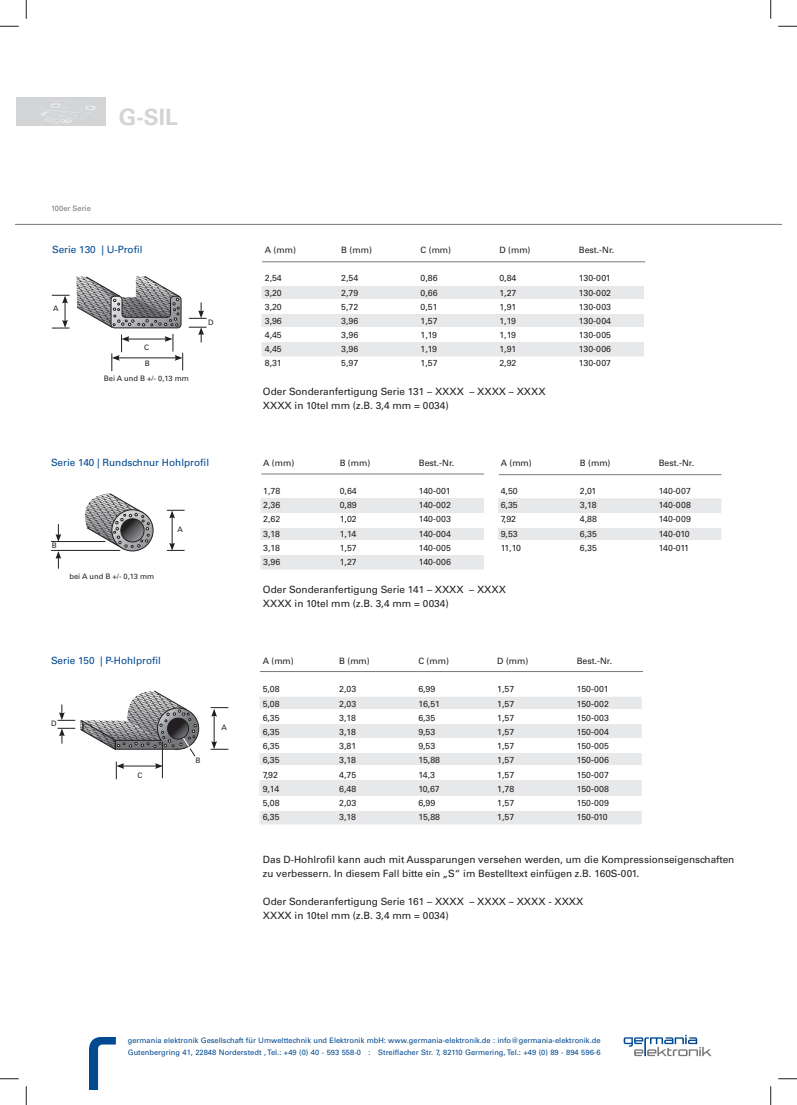
<style>
.page{position:relative;width:797px;height:1105px;background:#fff}
.page>*{position:absolute;margin:0;border:0;box-sizing:border-box;transform-origin:0 0}
.t1{font:700 22.5px "Univers LT Std";color:#d3d4d6}
.t2{font:10px/14.1px "Univers LT Std";color:#231f20}
.t3{font:10px "Univers LT Std";color:#014990}
.t4{font:8.75px/14.1px "Univers LT Std";color:#231f20;text-align:justify}
.t5{font:7.5px/11.2px "Univers LT Std";color:#014990}
.t6{font:7.5px "Univers LT Std";color:#231f20}
.t7{font:7.5px "Univers LT Std";color:#76787b}
</style>
<div class="page">
<hr style="left:16px;top:224px;width:754px;height:1px;background:#76787b">
<img style="left:89px;top:1038px;width:27px;height:51px">
<svg style="left:623px;top:1035px;width:88px;height:21px"></svg>
<div style="left:16px;top:97px;width:89px;height:28px;background:#d3d4d6"></div>
<img style="left:40px;top:103px;width:56px;height:21px">
<div style="left:259px;top:697px;width:382px;height:127px;background:#e7e8e9"></div>
<div style="left:249px;top:797px;width:393px;height:14px;background:#fff"></div>
<div style="left:498px;top:499px;width:222px;height:51px;background:#e7e8e9"></div>
<div style="left:498px;top:498px;width:223px;height:53px;border:1px solid #e7e8e9"></div>
<div style="left:261px;top:499px;width:222px;height:70px;background:#e7e8e9"></div>
<div style="left:260px;top:498px;width:224px;height:72px;border:1px solid #e7e8e9"></div>
<div style="left:257px;top:540px;width:466px;height:14px;background:#fff"></div>
<div style="left:262px;top:287px;width:381px;height:69px;background:#e7e8e9"></div>
<div style="left:261px;top:286px;width:383px;height:70px;border:1px solid #e7e8e9"></div>
<div style="left:258px;top:299px;width:390px;height:14px;background:#fff"></div>
<div style="left:255px;top:327px;width:393px;height:15px;background:#fff"></div>
<hr style="left:262px;top:261px;width:383px;height:1px;background:#76787b">
<div style="left:260px;top:513px;width:466px;height:14px;background:#fff"></div>
<hr style="left:261px;top:474px;width:223px;height:1px;background:#76787b">
<hr style="left:499px;top:474px;width:222px;height:1px;background:#76787b">
<div style="left:256px;top:710px;width:390px;height:14px;background:#fff"></div>
<div style="left:253px;top:738px;width:393px;height:14px;background:#fff"></div>
<hr style="left:260px;top:671px;width:383px;height:1px;background:#76787b">
<div style="left:250px;top:766px;width:394px;height:14px;background:#fff"></div>
<svg style="left:52px;top:295px;width:18px;height:34px"></svg>
<svg style="left:76px;top:276px;width:107px;height:95px"></svg>
<svg style="left:189px;top:327px;width:17px;height:15px"></svg>
<svg style="left:189px;top:302px;width:17px;height:17px"></svg>
<svg style="left:167px;top:510px;width:18px;height:41px"></svg>
<hr style="left:51px;top:541px;width:54px;height:1px;background:#231f20">
<hr style="left:51px;top:550px;width:69px;height:1px;background:#231f20">
<svg style="left:55px;top:551px;width:6px;height:18px"></svg>
<svg style="left:55px;top:524px;width:6px;height:18px"></svg>
<svg style="left:112px;top:510px;width:41px;height:41px"></svg>
<div style="left:111px;top:509px;width:42px;height:42px;border:1px solid #231f20;border-radius:50%"></div>
<svg style="left:77px;top:493px;width:73px;height:57px"></svg>
<div style="left:157px;top:708px;width:42px;height:42px;border:1px solid #231f20;border-radius:50%"></div>
<svg style="left:211px;top:707px;width:17px;height:43px"></svg>
<svg style="left:58px;top:690px;width:139px;height:89px"></svg>
<svg style="left:0;top:25px;width:19px;height:2px"></svg>
<svg style="left:778px;top:25px;width:19px;height:2px"></svg>
<svg style="left:0;top:1078px;width:19px;height:1px"></svg>
<svg style="left:778px;top:1078px;width:19px;height:1px"></svg>
<svg style="left:25px;top:0;width:2px;height:19px"></svg>
<svg style="left:25px;top:1086px;width:2px;height:19px"></svg>
<svg style="left:770px;top:0;width:1px;height:19px"></svg>
<svg style="left:770px;top:1086px;width:1px;height:19px"></svg>
<h1 class="t1" style="left:119px;top:109px;width:60px">G-SIL</h1>
<p class="t7" style="left:51px;top:205px;width:41px">100er Serie</p>
<p class="t3" style="left:52px;top:246px;width:92px">Serie 130 | U-Profil</p>
<p class="t6" style="left:53px;top:305px;width:7px">A</p>
<p class="t6" style="left:144px;top:344px;width:7px">C</p>
<p class="t6" style="left:145px;top:361px;width:7px">B</p>
<p class="t6" style="left:104px;top:375px;width:87px">Bei A und B +/- 0,13 mm</p>
<p class="t6" style="left:208px;top:319px;width:7px">D</p>
<p class="t3" style="left:51px;top:458px;width:160px">Serie 140 | Rundschnur Hohlprofil</p>
<p class="t6" style="left:52px;top:542px;width:7px">B</p>
<p class="t6" style="left:70px;top:573px;width:86px">bei A und B +/- 0,13 mm</p>
<p class="t6" style="left:177px;top:527px;width:7px">A</p>
<p class="t3" style="left:51px;top:657px;width:111px">Serie 150 | P-Hohlprofil</p>
<p class="t6" style="left:51px;top:720px;width:7px">D</p>
<p class="t6" style="left:138px;top:772px;width:7px">C</p>
<p class="t6" style="left:195px;top:758px;width:7px">B</p>
<p class="t6" style="left:222px;top:724px;width:7px">A</p>
<p class="t4" style="left:265px;top:243px;width:33px">A (mm)</p>
<p class="t4" style="left:265px;top:272px;width:19px">2,54<br>3,20<br>3,20<br>3,96<br>4,45<br>4,45<br>8,31</p>
<p class="t4" style="left:341px;top:243px;width:32px">B (mm)</p>
<p class="t4" style="left:341px;top:272px;width:19px">2,54<br>2,79<br>5,72<br>3,96<br>3,96<br>3,96<br>5,97</p>
<p class="t4" style="left:420px;top:243px;width:32px">C (mm)</p>
<p class="t4" style="left:420px;top:272px;width:19px">0,86<br>0,66<br>0,51<br>1,57<br>1,19<br>1,19<br>1,57</p>
<p class="t4" style="left:499px;top:243px;width:33px">D (mm)</p>
<p class="t4" style="left:499px;top:272px;width:19px">0,84<br>1,27<br>1,91<br>1,19<br>1,19<br>1,91<br>2,92</p>
<p class="t2" style="left:263px;top:385px;width:284px">Oder Sonderanfertigung Serie 131 – XXXX – XXXX – XXXX<br>XXXX in 10tel mm (z.B. 3,4 mm = 0034)</p>
<p class="t4" style="left:263px;top:456px;width:33px">A (mm)</p>
<p class="t4" style="left:263px;top:484px;width:19px">1,78<br>2,36<br>2,62<br>3,18<br>3,18<br>3,96</p>
<p class="t4" style="left:340px;top:456px;width:32px">B (mm)</p>
<p class="t4" style="left:340px;top:484px;width:19px">0,64<br>0,89<br>1,02<br>1,14<br>1,57<br>1,27</p>
<p class="t4" style="left:419px;top:456px;width:37px">Best.-Nr.</p>
<p class="t4" style="left:419px;top:484px;width:34px">140-001<br>140-002<br>140-003<br>140-004<br>140-005<br>140-006</p>
<p class="t4" style="left:500px;top:456px;width:33px">A (mm)</p>
<p class="t4" style="left:500px;top:484px;width:22px;text-align:left">4,50<br>6,35<br>7,92<br>9,53<br>11,10</p>
<p class="t2" style="left:263px;top:583px;width:244px">Oder Sonderanfertigung Serie 141 – XXXX – XXXX<br>XXXX in 10tel mm (z.B. 3,4 mm = 0034)</p>
<p class="t4" style="left:579px;top:243px;width:37px">Best.-Nr.</p>
<p class="t4" style="left:579px;top:272px;width:34px">130-001<br>130-002<br>130-003<br>130-004<br>130-005<br>130-006<br>130-007</p>
<p class="t4" style="left:580px;top:456px;width:32px">B (mm)</p>
<p class="t4" style="left:580px;top:484px;width:19px">2,01<br>3,18<br>4,88<br>6,35<br>6,35</p>
<p class="t4" style="left:658px;top:456px;width:37px">Best.-Nr.</p>
<p class="t4" style="left:658px;top:484px;width:34px;text-align:left">140-007<br>140-008<br>140-009<br>140-010<br>140-011</p>
<p class="t4" style="left:263px;top:654px;width:33px">A (mm)</p>
<p class="t4" style="left:263px;top:683px;width:19px;text-align:left">5,08<br>5,08<br>6,35<br>6,35<br>6,35<br>6,35<br>7,92<br>9,14<br>5,08<br>6,35</p>
<p class="t4" style="left:339px;top:654px;width:32px">B (mm)</p>
<p class="t4" style="left:339px;top:683px;width:19px">2,03<br>2,03<br>3,18<br>3,18<br>3,81<br>3,18<br>4,75<br>6,48<br>2,03<br>3,18</p>
<p class="t4" style="left:418px;top:654px;width:32px">C (mm)</p>
<p class="t4" style="left:418px;top:683px;width:23px;text-align:left">6,99<br>16,51<br>6,35<br>9,53<br>9,53<br>15,88<br>14,3<br>10,67<br>6,99<br>15,88</p>
<p class="t4" style="left:497px;top:654px;width:33px">D (mm)</p>
<p class="t4" style="left:497px;top:683px;width:19px">1,57<br>1,57<br>1,57<br>1,57<br>1,57<br>1,57<br>1,57<br>1,78<br>1,57<br>1,57</p>
<p class="t4" style="left:576px;top:654px;width:37px">Best.-Nr.</p>
<p class="t4" style="left:576px;top:683px;width:34px">150-001<br>150-002<br>150-003<br>150-004<br>150-005<br>150-006<br>150-007<br>150-008<br>150-009<br>150-010</p>
<p class="t2" style="left:263px;top:853px;width:473px">Das D-Hohlrofil kann auch mit Aussparungen versehen werden, um die Kompressionseigenschaften zu verbessern. In diesem Fall bitte ein „S“ im Bestelltext einfügen z.B. 160S-001.</p>
<p class="t2" style="left:263px;top:895px;width:322px">Oder Sonderanfertigung Serie 161 – XXXX – XXXX – XXXX - XXXX<br>XXXX in 10tel mm (z.B. 3,4 mm = 0034)</p>
<p class="t5" style="left:128px;top:1036px;width:474px">germania elektronik Gesellschaft für Umwelttechnik und Elektronik mbH: www.germania-elektronik.de : info@germania-elektronik.de<br>Gutenbergring 41, 22848 Norderstedt , Tel.: +49 (0) 40 - 593 558-0 : Streiflacher Str. 7, 82110 Germering, Tel.: +49 (0) 89 - 894 596-6</p>
</div>
